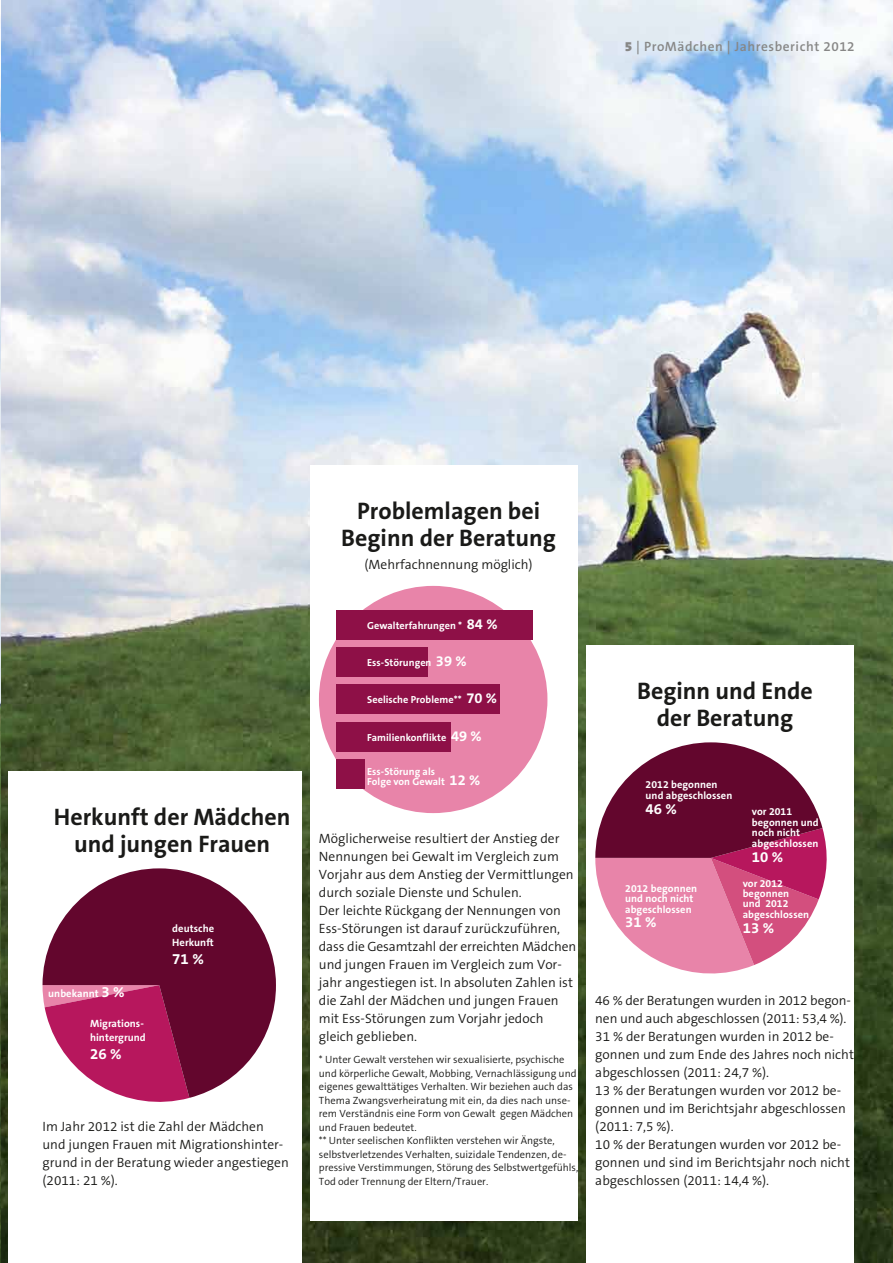
<style>
.page{position:relative;width:893px;height:1263px;background:#fff}
.page>*{position:absolute;margin:0;border:0;box-sizing:border-box;transform-origin:0 0}
.t1{font:700 24px/27px "The Sans CE B7";color:#1a1a18;text-align:center}
.t2{font:700 15px "The Sans CE B7";letter-spacing:.005em;color:#fff}
.t3{font:700 15px "The Sans B7";color:#fff}
.t4{font:300 13.5px/18px "The Sans CE B4";color:#1a1a18}
.t5{font:600 13.5px "The Sans CE B6";letter-spacing:.04em;color:#878786}
.t6{font:300 10.5px/13.5px "The Sans CE B4";color:#1a1a18}
.t7{font:700 10.5px/10.5px "The Sans CE B7";letter-spacing:.005em;color:#fff}
.t8{font:700 10.5px/10.5px "The Sans B7";letter-spacing:.005em;color:#fff}
.t9{font:700 10.2px/10.2px "The Sans CE B7";letter-spacing:.005em;color:#fff}
.s1{font-family:"The Sans CE B9";font-weight:900}
.s2{font-size:15px}
.s3{font-size:14.7px}
</style>
<div class="page">
<img style="left:1px;top:0;width:892px;height:1263px">
<img style="left:0;top:0;width:1px;height:1263px">
<div style="left:587px;top:645px;width:267px;height:618px;background:#fff"></div>
<div style="left:9px;top:772px;width:293px;height:491px;background:#fff"></div>
<div style="left:310px;top:465px;width:268px;height:755px;background:#fff"></div>
<svg style="left:130px;top:1098px;width:59px;height:4px"></svg>
<svg style="left:43px;top:868px;width:233px;height:230px;fill:#63062d"></svg>
<div style="left:319px;top:586px;width:228px;height:227px;background:#e884a9;border-radius:50%"></div>
<div style="left:337px;top:610px;width:196px;height:29px;background:#8e1047"></div>
<div style="left:337px;top:647px;width:91px;height:30px;background:#8e1047"></div>
<div style="left:337px;top:684px;width:163px;height:30px;background:#8e1047"></div>
<div style="left:337px;top:722px;width:114px;height:29px;background:#8e1047"></div>
<div style="left:337px;top:759px;width:28px;height:30px;background:#8e1047"></div>
<svg style="left:595px;top:742px;width:232px;height:231px"></svg>
<p class="t5" style="left:625px;top:39px;width:231px"><span class="s1">5</span> | ProMädchen | Jahresbericht 2012</p>
<h1 class="t1" style="left:54px;top:805px;width:238px">Herkunft der Mädchen und jungen Frauen</h1>
<p class="t7" style="left:48px;top:989px;width:78px">unbekannt <span class="s2">3 %</span></p>
<p class="t7" style="left:90px;top:1017px;width:57px;line-height:13.5px">Migrations&shy;hintergrund</p>
<p class="t2" style="left:90px;top:1045px;width:33px">26 %</p>
<p class="t7" style="left:172px;top:922px;width:43px;line-height:13.5px">deutsche<br>Herkunft</p>
<p class="t2" style="left:172px;top:950px;width:33px">71 %</p>
<p class="t4" style="left:43px;top:1118px;width:248px">Im Jahr 2012 ist die Zahl der Mädchen und jungen Frauen mit Migrationshinter&shy;grund in der Beratung wieder angestiegen (2011: 21 %).</p>
<h1 class="t1" style="left:341px;top:499px;width:216px">Problemlagen bei<br>Beginn der Beratung</h1>
<p class="t4" style="left:364px;top:556px;width:170px">(Mehrfachnennung möglich)</p>
<p class="t9" style="left:367px;top:621px;width:132px">Gewalterfahrungen * <span class="s3">84 %</span></p>
<p class="t9" style="left:367px;top:658px;width:101px">Ess-Störungen <span class="s3">39 %</span></p>
<p class="t9" style="left:367px;top:695px;width:131px">Seelische Probleme** <span class="s3">70 %</span></p>
<p class="t9" style="left:367px;top:733px;width:116px">Familienkonflikte <span class="s3">49 %</span></p>
<p class="t9" style="left:367px;top:766px;width:115px">Ess-Störung als<br>Folge von Gewalt <span class="s3">12 %</span></p>
<p class="t4" style="left:319px;top:830px;width:259px">Möglicherweise resultiert der Anstieg der Nennungen bei Gewalt im Vergleich zum Vorjahr aus dem Anstieg der Vermittlungen durch soziale Dienste und Schulen.<br>Der leichte Rückgang der Nennungen von Ess-Störungen ist darauf zurückzuführen, dass die Gesamtzahl der erreichten Mädchen und jungen Frauen im Vergleich zum Vor&shy;jahr angestiegen ist. In absoluten Zahlen ist die Zahl der Mädchen und jungen Frauen mit Ess-Störungen zum Vorjahr jedoch gleich geblieben.</p>
<p class="t6" style="left:319px;top:1053px;width:261px">* Unter Gewalt verstehen wir sexualisierte, psychische und körperliche Gewalt, Mobbing, Vernachlässigung und eigenes gewalttätiges Verhalten. Wir beziehen auch das Thema Zwangsverheiratung mit ein, da dies nach unse&shy;rem Verständnis eine Form von Gewalt gegen Mädchen und Frauen bedeutet.<br>** Unter seelischen Konflikten verstehen wir Ängste, selbstverletzendes Verhalten, suizidale Tendenzen, de&shy;pressive Verstimmungen, Störung des Selbstwertgefühls, Tod oder Trennung der Eltern/Trauer.</p>
<h1 class="t1" style="left:637px;top:679px;width:177px">Beginn und Ende der Beratung</h1>
<p class="t7" style="left:646px;top:780px;width:88px">2012 begonnen und abgeschlossen</p>
<p class="t2" style="left:646px;top:800px;width:33px">46 %</p>
<p class="t7" style="left:625px;top:883px;width:73px">2012 begonnen und noch nicht abgeschlossen</p>
<p class="t2" style="left:625px;top:914px;width:33px">31 %</p>
<p class="t8" style="left:752px;top:807px;width:68px">vor 2011 begonnen und noch nicht abgeschlossen</p>
<p class="t3" style="left:752px;top:849px;width:33px">10 %</p>
<p class="t7" style="left:743px;top:878px;width:68px">vor 2012 begonnen und 2012 abgeschlossen</p>
<p class="t2" style="left:743px;top:919px;width:33px">13 %</p>
<p class="t4" style="left:595px;top:992px;width:260px">46 % der Beratungen wurden in 2012 begon&shy;nen und auch abgeschlossen (2011: 53,4 %).<br>31 % der Beratungen wurden in 2012 be&shy;gonnen und zum Ende des Jahres noch nicht abgeschlossen (2011: 24,7 %).<br>13 % der Beratungen wurden vor 2012 be&shy;gonnen und im Berichtsjahr abgeschlossen (2011: 7,5 %).<br>10 % der Beratungen wurden vor 2012 be&shy;gonnen und sind im Berichtsjahr noch nicht abgeschlossen (2011: 14,4 %).</p>
</div>
